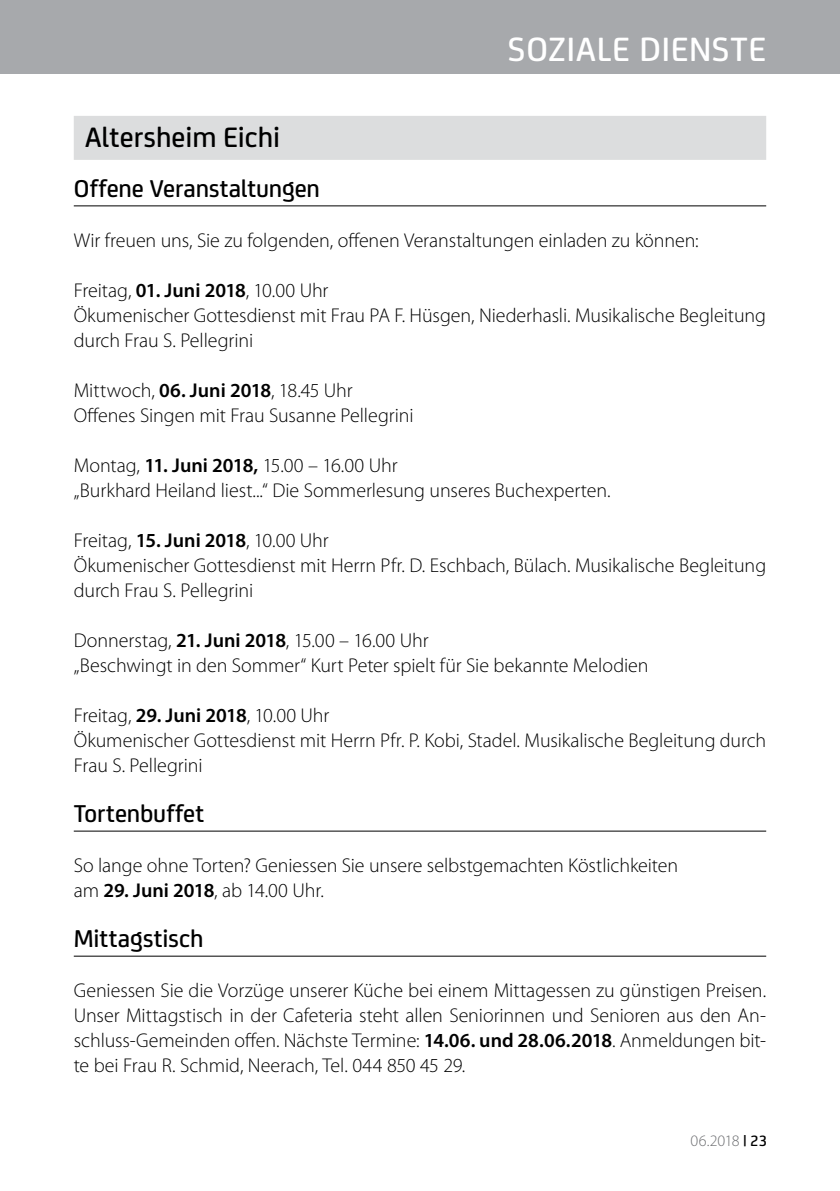
<style>
.page{position:relative;width:840px;height:1191px;background:#fff}
.page>*{position:absolute;margin:0;border:0;box-sizing:border-box;transform-origin:0 0}
.t1{font:500 36px "FS Joey";letter-spacing:.02em;color:#fff}
.t2{font:500 30px "FS Joey";color:#000}
.t3{font:500 26px "FS Joey";letter-spacing:-.005em;color:#000}
.t4{font:300 20px/25px "Myriad Pro";letter-spacing:-.005em;color:#000}
.t5{font:300 16px "Myriad Pro";letter-spacing:-.025em;color:#6d6e71}
.s1{font-weight:600}
.s2{font-family:"FS Joey";font-weight:500;color:#000}
</style>
<div class="page">
<div style="left:0;top:0;width:839px;height:74px;background:#a7a9ac"></div>
<div style="left:74px;top:116px;width:691px;height:44px;background:#dcddde"></div>
<hr style="left:74px;top:205px;width:691px;height:1px;background:#000">
<hr style="left:74px;top:830px;width:691px;height:1px;background:#000">
<hr style="left:74px;top:955px;width:691px;height:1px;background:#000">
<h1 class="t1" style="left:507px;top:23px;width:259px">SOZIALE DIENSTE</h1>
<h2 class="t2" style="left:85px;top:115px;width:196px">Altersheim Eichi</h2>
<h3 class="t3" style="left:74px;top:169px;width:247px">Offene Veranstaltungen</h3>
<p class="t4" style="left:74px;top:228px;width:626px">Wir freuen uns, Sie zu folgenden, offenen Veranstaltungen einladen zu können:</p>
<p class="t4" style="left:74px;top:278px;width:693px">Freitag, <span class="s1">01. Juni 2018</span>, 10.00 U hr<br>Ökumenischer Gottesdienst mit Frau PA F. H üsgen, Niederhasli. Musikalische Begleitung durch Frau S. Pellegrini</p>
<p class="t4" style="left:74px;top:378px;width:341px">Mittwoch, <span class="s1">06. Juni 2018</span>, 18.45 U hr<br>Offenes Singen mit Frau Susanne Pellegrini</p>
<p class="t4" style="left:74px;top:453px;width:538px">Montag, <span class="s1">11. Juni 2018,</span> 15.00 – 16.00 U hr<br>„Burkhard Heiland liest...“ Die Sommerlesung unseres Buchexperten.</p>
<p class="t4" style="left:74px;top:528px;width:693px">Freitag, <span class="s1">15. Juni 2018</span>, 10.00 U hr<br>Ökumenischer Gottesdienst mit Herrn Pfr. D. Eschbach, Bülach. Musikalische Begleitung durch Frau S. Pellegrini</p>
<p class="t4" style="left:74px;top:628px;width:576px">Donnerstag, <span class="s1">21. Juni 2018</span>, 15.00 – 16.00 Uhr<br>„Beschwingt in den Sommer“ Kurt Peter spielt für Sie bekannte Melodien</p>
<p class="t4" style="left:74px;top:703px;width:693px">Freitag, <span class="s1">29. Juni 2018</span>, 10.00 U hr<br>Ökumenischer Gottesdienst mit Herrn Pfr. P. Kobi, Stadel. Musikalische Begleitung durch<br>Frau S. Pellegrini</p>
<h3 class="t3" style="left:74px;top:794px;width:132px">Tortenbuffet</h3>
<p class="t4" style="left:74px;top:853px;width:605px">So lange ohne Torten? Geniessen Sie unsere selbstgemachten Köstlichkeiten am <span class="s1">29. Juni 2018</span>, ab 14.00 U hr.</p>
<h3 class="t3" style="left:74px;top:919px;width:131px">Mittagstisch</h3>
<p class="t4" style="left:74px;top:978px;width:693px;text-align:justify">Geniessen Sie die Vorzüge unserer Küche bei einem Mittagessen zu günstigen Preisen.<br>U nser Mittagstisch in der Cafeteria steht allen Seniorinnen und Senioren aus den An&shy;schluss-Gemeinden offen. Nächste Termine: <span class="s1">14.06. und 28.06.2018</span>. Anmeldungen bit&shy;te bei Frau R. Schmid, Neerach, Tel. 044 850 45 29.</p>
<p class="t5" style="left:690px;top:1131px;width:78px">06.2018 <span class="s2">| 23</span></p>
</div>
